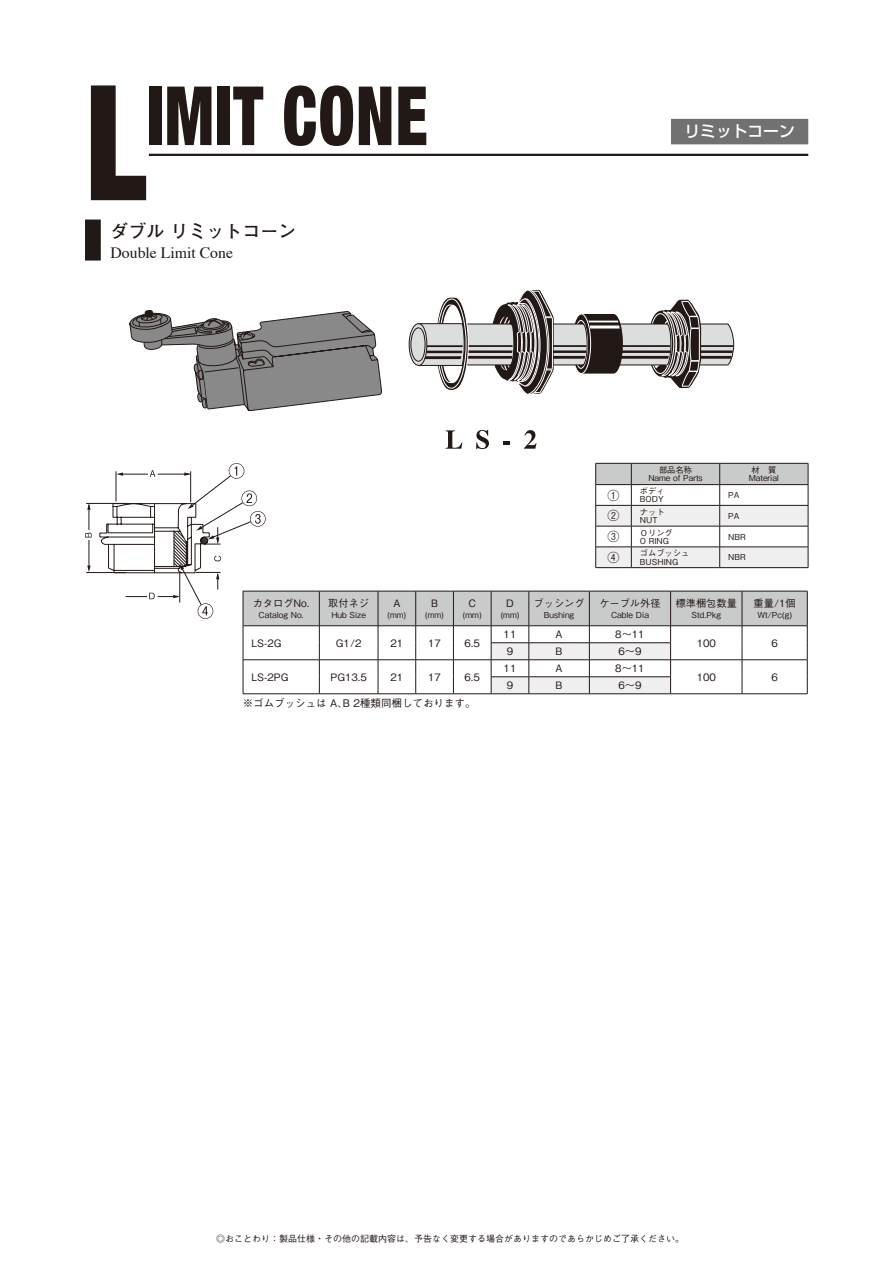
<style>
.page{position:relative;width:893px;height:1263px;background:#fff}
.page>*{position:absolute;margin:0;border:0;box-sizing:border-box;transform-origin:0 0}
.t1{font:900 condensed 81.9px "Helvetica Neue";letter-spacing:.02em;color:#221815;scale:.79 1}
.t2{font:700 18px "Futo Go B101 Pr 6 N";color:#221815}
.t3{font:15.75px "Times";color:#221815}
.t4{font:500 15.75px "Shin Go Pr 6 N";color:#fff}
.t5{font:500 12px "Gothic BBB Pr 6 N";color:#221815}
.t6{font:500 10.5px "Gothic BBB Pr 6 N";color:#221815}
.t7{font:500 10.2px "Gothic BBB Pr 6 N";color:#221815}
.t8{font:500 9px "Gothic BBB Pr 5";color:#221815}
.t9{font:500 8.25px/8.2px "Gothic BBB Pr 6 N";color:#221815}
.s1{font-size:160.65px}
</style>
<div class="page">
<div style="left:671px;top:119px;width:137px;height:25px;background:#727171"></div>
<hr style="left:149px;top:154px;width:659px;height:2px;background:#221815">
<div style="left:85px;top:220px;width:16px;height:21px;background:#221815"></div>
<div style="left:85px;top:240px;width:16px;height:21px;background:#221815"></div>
<svg style="left:409px;top:324px;width:18px;height:41px"></svg>
<div style="left:409px;top:323px;width:18px;height:43px;border:1px solid #221815;border-radius:50%"></div>
<div style="left:411px;top:328px;width:14px;height:33px;background:#dcdddd;border-radius:50%"></div>
<div style="left:411px;top:328px;width:14px;height:33px;border:1px solid #221815;border-radius:50%"></div>
<svg style="left:418px;top:289px;width:316px;height:106px"></svg>
<svg style="left:446px;top:430px;width:16px;height:19px"></svg>
<svg style="left:476px;top:430px;width:13px;height:19px"></svg>
<svg style="left:504px;top:441px;width:6px;height:3px"></svg>
<svg style="left:524px;top:430px;width:12px;height:19px"></svg>
<svg style="left:129px;top:310px;width:253px;height:102px"></svg>
<svg style="left:85px;top:504px;width:7px;height:68px"></svg>
<hr style="left:86px;top:503px;width:41px;height:1px;background:#221815">
<hr style="left:86px;top:572px;width:40px;height:1px;background:#221815">
<svg style="left:99px;top:463px;width:710px;height:231px"></svg>
<hr style="left:671px;top:693px;width:71px;height:1px;background:#221815">
<hr style="left:742px;top:693px;width:65px;height:1px;background:#221815">
<hr style="left:243px;top:591px;width:76px;height:1px;background:#221815">
<hr style="left:243px;top:591px;width:1px;height:34px;background:#221815">
<hr style="left:319px;top:591px;width:59px;height:1px;background:#221815">
<hr style="left:378px;top:591px;width:38px;height:1px;background:#221815">
<hr style="left:416px;top:591px;width:37px;height:1px;background:#221815">
<hr style="left:453px;top:591px;width:38px;height:1px;background:#221815">
<hr style="left:491px;top:591px;width:38px;height:1px;background:#221815">
<hr style="left:529px;top:591px;width:60px;height:1px;background:#221815">
<hr style="left:589px;top:591px;width:82px;height:1px;background:#221815">
<hr style="left:671px;top:591px;width:71px;height:1px;background:#221815">
<hr style="left:742px;top:591px;width:65px;height:1px;background:#221815">
<hr style="left:807px;top:591px;width:1px;height:34px;background:#221815">
<hr style="left:243px;top:625px;width:76px;height:1px;background:#221815">
<hr style="left:319px;top:625px;width:59px;height:1px;background:#221815">
<hr style="left:378px;top:625px;width:38px;height:1px;background:#221815">
<hr style="left:416px;top:625px;width:37px;height:1px;background:#221815">
<hr style="left:453px;top:625px;width:38px;height:1px;background:#221815">
<hr style="left:491px;top:625px;width:38px;height:1px;background:#221815">
<hr style="left:529px;top:625px;width:60px;height:1px;background:#221815">
<hr style="left:589px;top:625px;width:82px;height:1px;background:#221815">
<hr style="left:671px;top:625px;width:71px;height:1px;background:#221815">
<hr style="left:742px;top:625px;width:65px;height:1px;background:#221815">
<h1 class="t1" style="left:85px;top:49px;width:435px"><span class="s1">L</span>IMIT CONE</h1>
<h2 class="t2" style="left:111px;top:217px;width:187px">ダブル リミットコーン</h2>
<h3 class="t3" style="left:111px;top:238px;width:124px">Double Limit Cone</h3>
<h3 class="t4" style="left:684px;top:118px;width:112px">リミットコーン</h3>
<p class="t9" style="left:648px;top:465px;width:56px;text-align:center">部品名称<br>Name of Parts</p>
<p class="t9" style="left:749px;top:465px;width:32px;text-align:center">材　質<br>Material</p>
<h3 class="t5" style="left:607px;top:485px;width:13px">①</h3>
<p class="t9" style="left:640px;top:486px;width:26px">ボディ<br>BODY</p>
<p class="t9" style="left:728px;top:490px;width:13px">PA</p>
<h3 class="t5" style="left:607px;top:506px;width:13px">②</h3>
<p class="t9" style="left:640px;top:507px;width:26px">ナット<br>NUT</p>
<p class="t9" style="left:728px;top:511px;width:13px">PA</p>
<h3 class="t5" style="left:607px;top:527px;width:13px">③</h3>
<p class="t9" style="left:640px;top:528px;width:34px">Ｏリング<br>O RING</p>
<p class="t9" style="left:728px;top:532px;width:19px">NBR</p>
<h3 class="t5" style="left:607px;top:548px;width:13px">④</h3>
<p class="t9" style="left:640px;top:548px;width:51px">ゴムブッシュ<br>BUSHING</p>
<p class="t9" style="left:728px;top:553px;width:19px">NBR</p>
<p class="t7" style="left:253px;top:595px;width:58px">カタログNo.</p>
<p class="t9" style="left:259px;top:610px;width:47px">Catalog No.</p>
<p class="t7" style="left:328px;top:595px;width:42px">取付ネジ</p>
<p class="t9" style="left:331px;top:610px;width:36px">Hub Size</p>
<p class="t7" style="left:393px;top:595px;width:8px">A</p>
<p class="t9" style="left:388px;top:610px;width:20px">(mm)</p>
<p class="t7" style="left:431px;top:595px;width:8px">B</p>
<p class="t9" style="left:425px;top:610px;width:20px">(mm)</p>
<p class="t7" style="left:468px;top:595px;width:9px">C</p>
<p class="t9" style="left:463px;top:610px;width:20px">(mm)</p>
<p class="t7" style="left:506px;top:595px;width:9px">D</p>
<p class="t9" style="left:501px;top:610px;width:20px">(mm)</p>
<p class="t7" style="left:534px;top:595px;width:53px">ブッシング</p>
<p class="t9" style="left:544px;top:610px;width:32px">Bushing</p>
<p class="t7" style="left:599px;top:595px;width:63px">ケーブル外径</p>
<p class="t9" style="left:611px;top:610px;width:39px">Cable Dia</p>
<p class="t7" style="left:676px;top:595px;width:63px">標準梱包数量</p>
<p class="t9" style="left:692px;top:610px;width:31px">Std.Pkg</p>
<p class="t7" style="left:754px;top:595px;width:44px">重量/1個</p>
<p class="t9" style="left:757px;top:610px;width:36px">Wt/Pc(g)</p>
<p class="t7" style="left:252px;top:635px;width:32px">LS-2G</p>
<p class="t7" style="left:336px;top:635px;width:27px">G1/2</p>
<p class="t7" style="left:390px;top:635px;width:14px">21</p>
<p class="t7" style="left:428px;top:635px;width:14px">17</p>
<p class="t7" style="left:465px;top:635px;width:17px">6.5</p>
<p class="t7" style="left:504px;top:626px;width:14px">11</p>
<p class="t7" style="left:556px;top:626px;width:8px">A</p>
<p class="t7" style="left:615px;top:626px;width:31px">8～11</p>
<p class="t7" style="left:507px;top:643px;width:8px">9</p>
<p class="t7" style="left:556px;top:643px;width:8px">B</p>
<p class="t7" style="left:618px;top:643px;width:25px">6～9</p>
<p class="t7" style="left:697px;top:635px;width:21px">100</p>
<p class="t7" style="left:771px;top:635px;width:8px">6</p>
<p class="t7" style="left:252px;top:669px;width:39px">LS-2PG</p>
<p class="t7" style="left:330px;top:669px;width:38px">PG13.5</p>
<p class="t7" style="left:390px;top:669px;width:14px">21</p>
<p class="t7" style="left:428px;top:669px;width:14px">17</p>
<p class="t7" style="left:465px;top:669px;width:17px">6.5</p>
<p class="t7" style="left:504px;top:660px;width:14px">11</p>
<p class="t7" style="left:556px;top:660px;width:8px">A</p>
<p class="t7" style="left:615px;top:660px;width:31px">8～11</p>
<p class="t7" style="left:507px;top:677px;width:8px">9</p>
<p class="t7" style="left:556px;top:677px;width:8px">B</p>
<p class="t7" style="left:618px;top:677px;width:25px">6～9</p>
<p class="t7" style="left:697px;top:669px;width:21px">100</p>
<p class="t7" style="left:771px;top:669px;width:8px">6</p>
<p class="t6" style="left:243px;top:695px;width:234px">※ゴムブッシュは A、B 2種類同梱しております。</p>
<p class="t8" style="left:216px;top:1231px;width:469px">◎おことわり：製品仕様・その他の記載内容は、予告なく変更する場合がありますのであらかじめご了承ください。</p>
</div>
